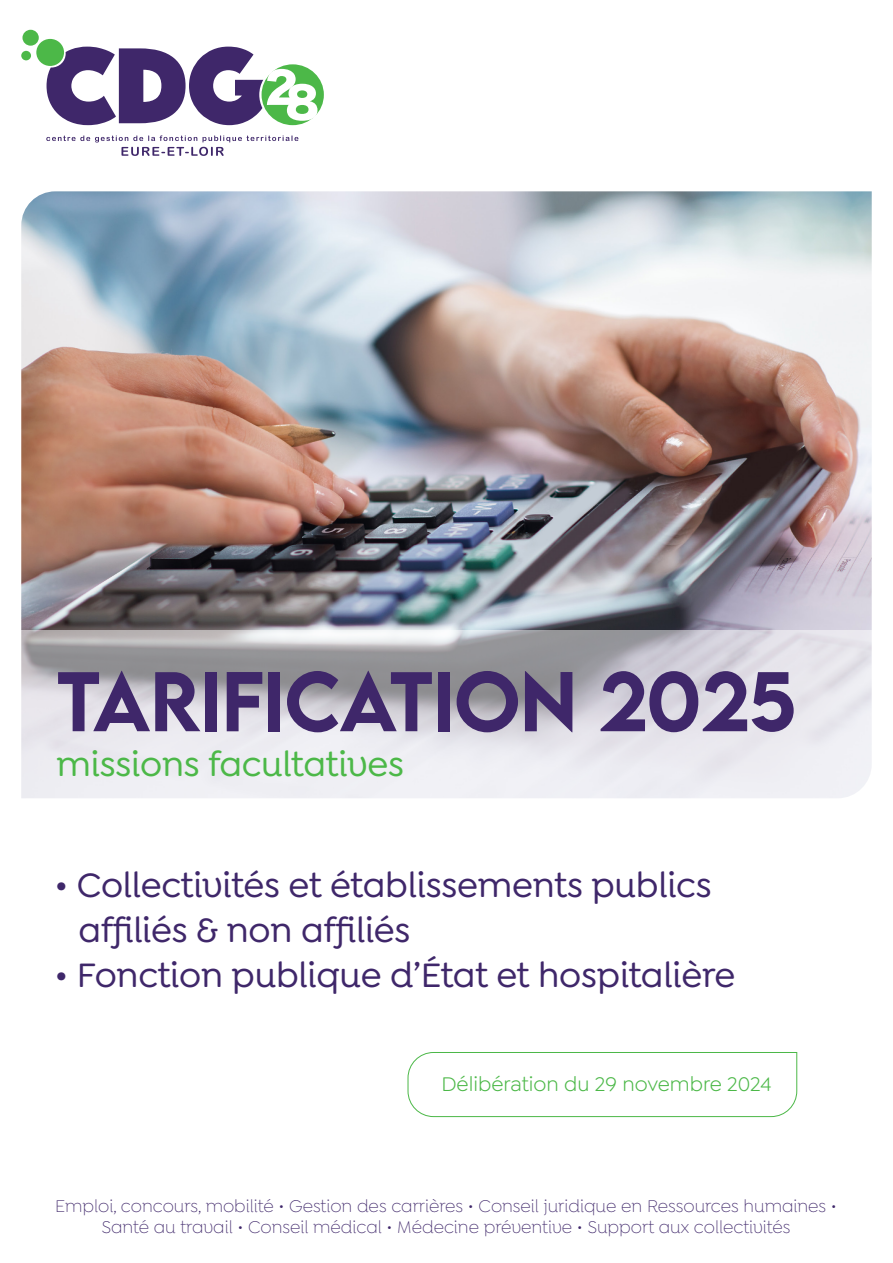
<style>
.page{position:relative;width:893px;height:1263px;background:#fff}
.page>*{position:absolute;margin:0;border:0;box-sizing:border-box;transform-origin:0 0}
.t1{font:500 75px "LEMONMILK";letter-spacing:-.01em;color:#3f276a}
.t2{font:500 36px "Goldplay Alt";letter-spacing:-.005em;color:#3f276a}
.t3{font:500 36px "Goldplay Alt";letter-spacing:-.005em;color:#4cb848}
.t4{font:21px "Goldplay";color:#4cb848}
.t5{font:300 18px/21.6px "Goldplay Alt";color:#3f276a;text-align:center}
</style>
<div class="page">
<svg style="left:46px;top:135px;width:252px;height:21px"></svg>
<div style="left:262px;top:64px;width:62px;height:61px;background:#4cb848;border-radius:50%"></div>
<svg style="left:47px;top:47px;width:270px;height:78px"></svg>
<div style="left:36px;top:39px;width:28px;height:27px;background:#4cb848;border-radius:50%"></div>
<div style="left:22px;top:30px;width:17px;height:16px;background:#4cb848;border-radius:50%"></div>
<div style="left:21px;top:51px;width:10px;height:9px;background:#4cb848;border-radius:50%"></div>
<img style="left:21px;top:191px;width:851px;height:439px">
<svg style="left:21px;top:630px;width:851px;height:168px"></svg>
<svg style="left:407px;top:1052px;width:390px;height:65px"></svg>
<p class="t1" style="left:57px;top:652px;width:741px">TARIFICATION 2025</p>
<p class="t3" style="left:57px;top:743px;width:349px">missions facultatives</p>
<p class="t2" style="left:55px;top:864px;width:658px">• Collectivités et établissements publics</p>
<p class="t2" style="left:78px;top:909px;width:334px">affiliés &amp; non affiliés</p>
<p class="t2" style="left:55px;top:954px;width:682px">• Fonction publique d’État et hospitalière</p>
<p class="t4" style="left:441px;top:1072px;width:332px">Délibération du 29 novembre 2024</p>
<p class="t5" style="left:55px;top:1195px;width:783px">Emploi, concours, mobilité • Gestion des carrières • Conseil juridique en Ressources humaines •<br>Santé au travail • Conseil médical • Médecine préventive • Support aux collectivités</p>
</div>
